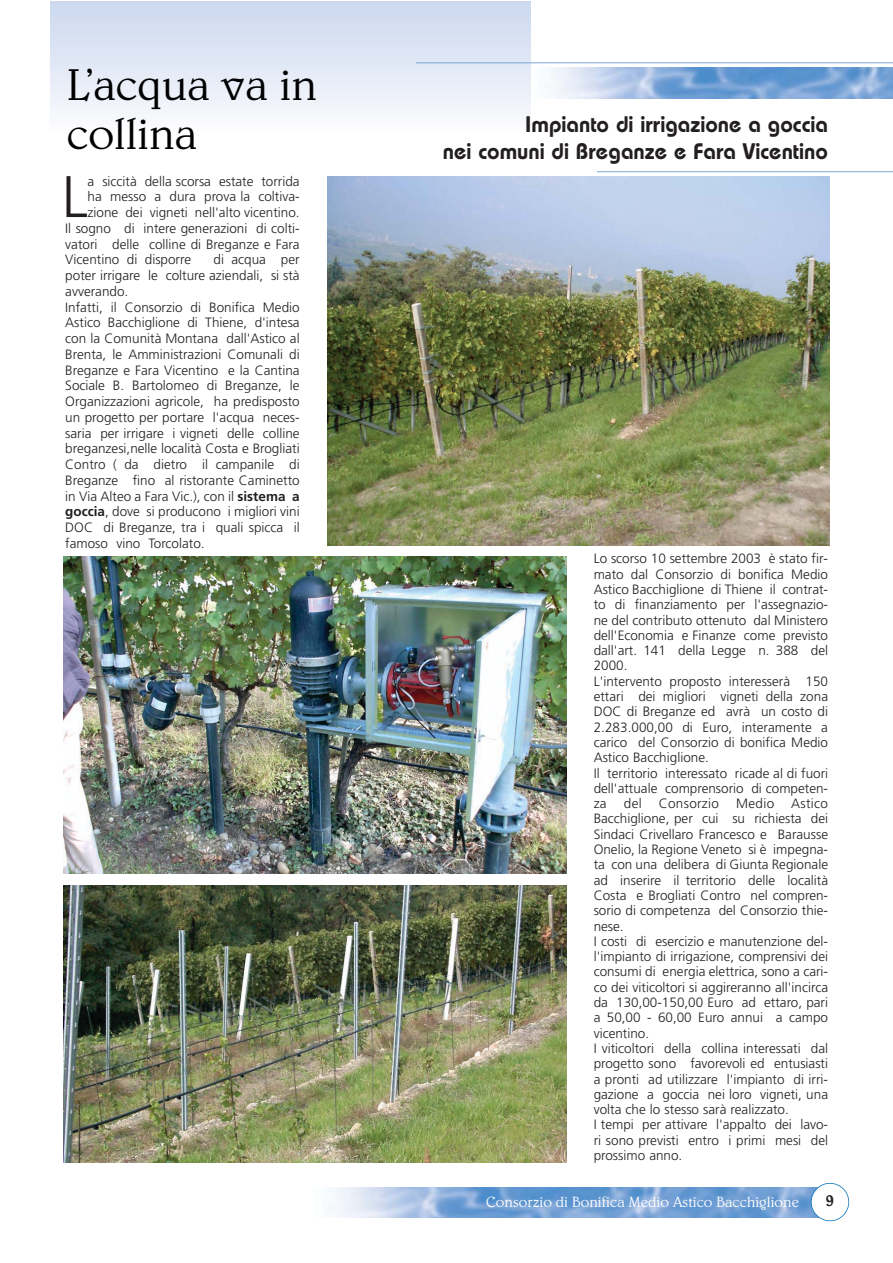
<style>
.page{position:relative;width:893px;height:1263px;background:#fff}
.page>*{position:absolute;margin:0;border:0;box-sizing:border-box;transform-origin:0 0}
.t1{font:300 58.65px "Frutiger";color:#231f20}
.t2{font:300 45px/49.5px "Belwe";color:#000}
.t3{font:600 22.5px/27px "Bauhaus";color:#231f20;text-align:right}
.t4{font:500 18px "Belwe";color:#231f20;scale:.9 1}
.t5{font:300 15px "Belwe";color:#fff}
.t6{font:300 13.5px/15.3px "Frutiger";color:#231f20}
.t7{font:300 13.5px "Frutiger";letter-spacing:.02em;color:#231f20}
.s1{font-weight:700}
</style>
<div class="page">
<img style="left:326px;top:1187px;width:492px;height:30px">
<div style="left:811px;top:1183px;width:37px;height:38px;background:#fff;border-radius:50%"></div>
<div style="left:810px;top:1183px;width:39px;height:38px;border:2px solid #0071bb;border-radius:50%"></div>
<div style="left:50px;top:2px;width:480px;height:128px;background:linear-gradient(to bottom,#cbd8ef,#fafafd)"></div>
<img style="left:551px;top:68px;width:341px;height:30px">
<hr style="left:416px;top:62px;width:476px;height:1px;background:#7ca6d8">
<hr style="left:597px;top:171px;width:295px;height:1px;background:#7ca6d8">
<img style="left:64px;top:556px;width:503px;height:317px">
<img style="left:64px;top:886px;width:503px;height:276px">
<img style="left:327px;top:176px;width:502px;height:370px">
<h2 class="t2" style="left:67px;top:63px;width:252px">L’acqua va in collina</h2>
<h1 class="t1" style="left:62px;top:173px;width:28px">L</h1>
<p class="t6" style="left:88px;top:174px;width:213px">a siccità della scorsa estate torrida</p>
<p class="t6" style="left:88px;top:190px;width:213px">ha messo a dura prova la coltiva-</p>
<p class="t6" style="left:88px;top:206px;width:213px">zione dei vigneti nell'alto vicentino.</p>
<p class="t6" style="left:65px;top:222px;width:236px">Il sogno di intere generazioni di colti-</p>
<p class="t6" style="left:65px;top:237px;width:236px">vatori delle colline di Breganze e Fara</p>
<p class="t6" style="left:65px;top:253px;width:127px">Vicentino di disporre</p>
<p class="t6" style="left:65px;top:253px;width:236px;line-height:15.8px;text-indent:148px">di acqua per poter irrigare le colture aziendali, si stà avverando.<br>Infatti, il Consorzio di Bonifica Medio Astico Bacchiglione di Thiene, d'intesa con la Comunità Montana dall'Astico al Brenta, le Amministrazioni Comunali di Breganze e Fara Vicentino e la Cantina Sociale B. Bartolomeo di Breganze, le Organizzazioni agricole, ha predisposto un progetto per portare l'acqua neces&shy;saria per irrigare i vigneti delle colline breganzesi,nelle località Costa e Brogliati Contro ( da dietro il campanile di Breganze fino al ristorante Caminetto in Via Alteo a Fara Vic.), con il <span class="s1">sistema a goccia</span>, dove si producono i migliori vini DOC di Breganze, tra i quali spicca il famoso vino Torcolato.</p>
<h3 class="t3" style="left:443px;top:113px;width:387px">Impianto di irrigazione a goccia<br>nei comuni di Breganze e Fara Vicentino</h3>
<p class="t6" style="left:593px;top:552px;width:236px">Lo scorso 10 settembre 2003 è stato fir&shy;mato dal Consorzio di bonifica Medio Astico Bacchiglione di Thiene il contrat&shy;to di finanziamento per l'assegnazio&shy;ne del contributo ottenuto dal Ministero dell'Economia e Finanze come previsto dall'art. 141 della Legge n. 388 del 2000.<br>L'intervento proposto interesserà 150 ettari dei migliori vigneti della zona DOC di Breganze ed avrà un costo di 2.283.000,00 di Euro, interamente a carico del Consorzio di bonifica Medio Astico Bacchiglione.<br>Il territorio interessato ricade al di fuori dell'attuale comprensorio di competen&shy;za</p>
<p class="t6" style="left:624px;top:797px;width:19px">del</p>
<p class="t7" style="left:659px;top:798px;width:62px">Consorzio</p>
<p class="t6" style="left:736px;top:797px;width:39px">Medio</p>
<p class="t6" style="left:593px;top:797px;width:236px;text-indent:198px">Astico Bacchiglione, per cui su richiesta dei Sindaci Crivellaro Francesco e Barausse Onelio, la Regione Veneto si è impegna&shy;ta con una delibera di Giunta Regionale ad inserire il territorio delle località Costa e Brogliati Contro nel compren&shy;sorio di competenza del Consorzio thie&shy;nese.<br>I costi di esercizio e manutenzione del&shy;l'impianto di irrigazione, comprensivi dei consumi di energia elettrica, sono a cari&shy;co dei viticoltori si aggireranno all'incirca da 130,00-150,00 Euro ad ettaro, pari a 50,00 - 60,00 Euro annui a campo vicentino.<br>I viticoltori della collina interessati dal progetto sono favorevoli ed entusiasti a pronti ad utilizzare l'impianto di irri&shy;gazione a goccia nei loro vigneti, una volta che lo stesso sarà realizzato.<br>I tempi per attivare l'appalto dei lavo&shy;ri sono previsti entro i primi mesi del prossimo anno.</p>
<p class="t5" style="left:486px;top:1196px;width:314px">Consorzio di Bonifica Medio Astico Bacchiglione</p>
<h3 class="t4" style="left:825px;top:1194px;width:11px">9</h3>
</div>
